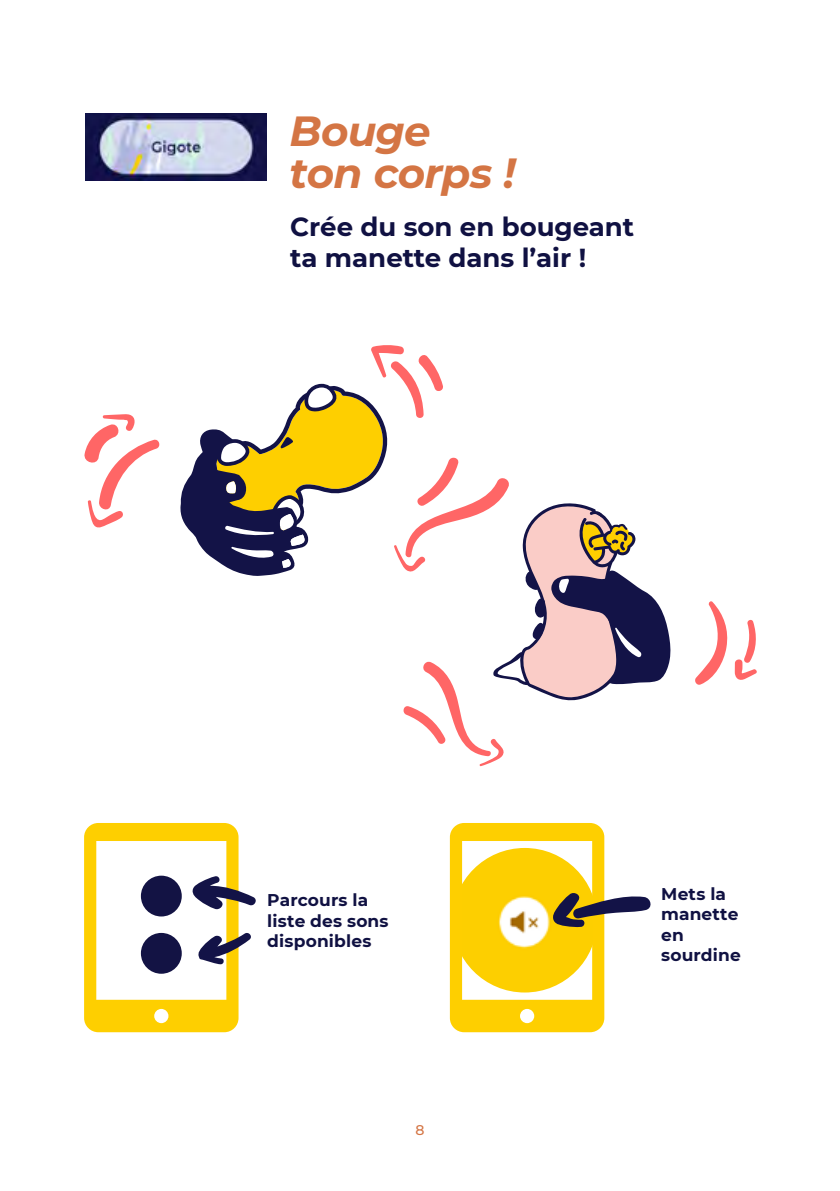
<style>
.page{position:relative;width:840px;height:1191px;background:#fff}
.page>*{position:absolute;margin:0;border:0;box-sizing:border-box;transform-origin:0 0}
.t1{font:italic 700 42px/42px "Montserrat";letter-spacing:-.02em;color:#d47544}
.t2{font:700 26px/31.2px "Montserrat";color:#101142}
.t3{font:700 17px/20.4px "Montserrat";letter-spacing:.01em;color:#101142}
.t4{font:500 14px "Montserrat";color:#d47544}
</style>
<div class="page">
<img style="left:85px;top:114px;width:181px;height:66px">
<svg style="left:84px;top:414px;width:76px;height:114px"></svg>
<svg style="left:180px;top:345px;width:577px;height:422px"></svg>
<svg style="left:84px;top:823px;width:172px;height:209px"></svg>
<svg style="left:449px;top:823px;width:202px;height:209px"></svg>
<h1 class="t1" style="left:289px;top:108px;width:227px">Bouge<br>ton corps !</h1>
<h2 class="t2" style="left:290px;top:210px;width:345px">Crée du son en bougeant ta manette dans l’air !</h2>
<p class="t3" style="left:267px;top:889px;width:123px">Parcours la liste des sons disponibles</p>
<p class="t3" style="left:660px;top:883px;width:81px">Mets la manette en sourdine</p>
<p class="t4" style="left:415px;top:1119px;width:11px">8</p>
</div>
